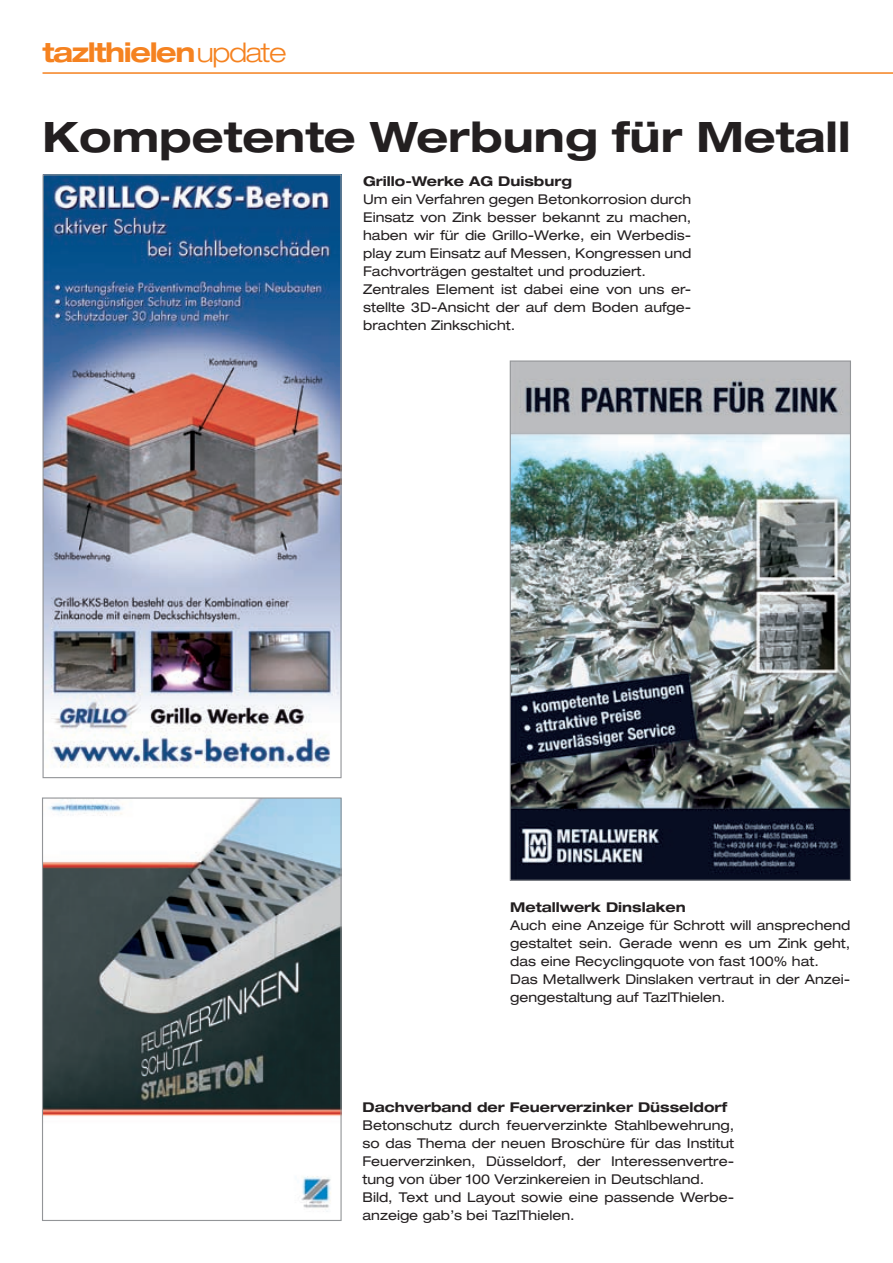
<style>
.page{position:relative;width:893px;height:1263px;background:#fff}
.page>*{position:absolute;margin:0;border:0;box-sizing:border-box;transform-origin:0 0}
.t1{font:700 expanded 42px "Helvetica Neue";color:#231f20}
.t2{font:700 expanded 27px "Helvetica Neue";letter-spacing:-.05em;color:#f58220}
.t3{font:expanded 13.5px/18px "Helvetica Neue";color:#231f20}
.t4{font:700 expanded 13.5px "Helvetica Neue";color:#231f20}
.s1{font-weight:300}
</style>
<div class="page">
<hr style="left:43px;top:72px;width:850px;height:2px;background:#f58220">
<img style="left:45px;top:176px;width:295px;height:592px">
<img style="left:512px;top:362px;width:337px;height:517px">
<img style="left:44px;top:799px;width:296px;height:413px">
<div style="left:42px;top:797px;width:300px;height:424px;border:1px solid #939598"></div>
<h2 class="t2" style="left:43px;top:35px;width:246px">tazlthielen<span class="s1">update</span></h2>
<h1 class="t1" style="left:43px;top:111px;width:809px">Kompetente Werbung für Metall</h1>
<p class="t4" style="left:363px;top:172px;width:210px">Grillo-Werke AG Duisburg</p>
<p class="t3" style="left:363px;top:190px;width:330px">Um ein Verfahren gegen Betonkorrosion durch Einsatz von Zink besser bekannt zu machen, haben wir für die Grillo-Werke, ein Werbedis&shy;play zum Einsatz auf Messen, Kongressen und Fachvorträgen gestaltet und produziert.<br>Zentrales Element ist dabei eine von uns er&shy;stellte 3D-Ansicht der auf dem Boden aufge&shy;brachten Zinkschicht.</p>
<p class="t4" style="left:510px;top:899px;width:177px">Metallwerk Dinslaken</p>
<p class="t3" style="left:510px;top:916px;width:342px">Auch eine Anzeige für Schrott will ansprechend gestaltet sein. Gerade wenn es um Zink geht, das eine Recyclingquote von fast 100% hat.<br>Das Metallwerk Dinslaken vertraut in der Anzei&shy;gengestaltung auf TazlThielen.</p>
<p class="t4" style="left:362px;top:1099px;width:366px">Dachverband der Feuerverzinker Düsseldorf</p>
<p class="t3" style="left:362px;top:1116px;width:373px">Betonschutz durch feuerverzinkte Stahlbewehrung, so das Thema der neuen Broschüre für das Institut Feuerverzinken, Düsseldorf, der Interessenvertre&shy;tung von über 100 Verzinkereien in Deutschland.<br>Bild, Text und Layout sowie eine passende Werbe&shy;anzeige gab’s bei TazlThielen.</p>
</div>
